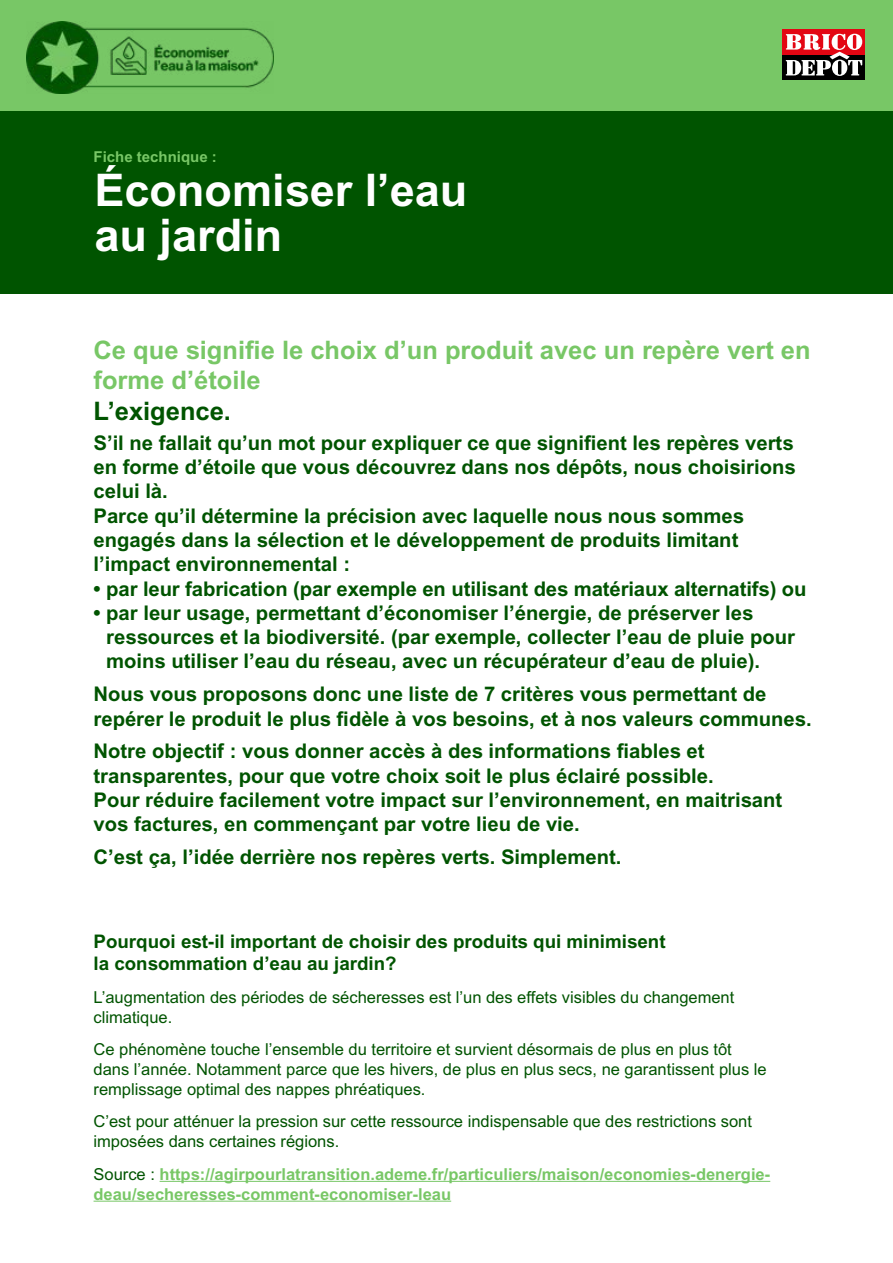
<style>
.page{position:relative;width:893px;height:1263px;background:#fff}
.page>*{position:absolute;margin:0;border:0;box-sizing:border-box;transform-origin:0 0}
.t1{font:700 45px/45px "Arial MT Std";color:#fff}
.t2{font:700 25.5px/30.6px "Arial MT Std";color:#78c766}
.t3{font:700 25.5px "Arial MT Std";color:#005400}
.t4{font:700 20.25px/24.3px "Arial MT Std";color:#005400}
.t5{font:700 18.75px/22.5px "Arial MT Std";color:#005400}
.t6{font:16.5px/19.8px "Arial MT Std";color:#005400}
.t7{font:700 16.5px/19.8px "Arial MT Std";color:#78c766}
.t8{font:700 15px "Arial MT Std";color:#78c766}
.s1{font-weight:400;color:#005400}
</style>
<div class="page">
<div style="left:0;top:110px;width:893px;height:184px;background:#005400"></div>
<div style="left:0;top:0;width:893px;height:111px;background:#78c766"></div>
<div style="left:782px;top:55px;width:83px;height:25px;background:#000"></div>
<div style="left:782px;top:29px;width:83px;height:26px;background:#e30613"></div>
<svg style="left:786px;top:34px;width:76px;height:42px"></svg>
<img style="left:26px;top:21px;width:247px;height:72px">
<hr style="left:160px;top:1181px;width:610px;height:1px;background:#78c766">
<hr style="left:94px;top:1201px;width:357px;height:1px;background:#78c766">
<p class="t8" style="left:94px;top:148px;width:125px">Fiche technique :</p>
<h1 class="t1" style="left:95px;top:167px;width:374px">Économiser l’eau au jardin</h1>
<p class="t2" style="left:94px;top:334px;width:719px">Ce que signifie le choix d’un produit avec un repère vert en forme d’étoile</p>
<p class="t3" style="left:94px;top:396px;width:139px">L’exigence.</p>
<p class="t4" style="left:94px;top:430px;width:704px">S’il ne fallait qu’un mot pour expliquer ce que signifient les repères verts en forme d’étoile que vous découvrez dans nos dépôts, nous choisirions celui là.<br>Parce qu’il détermine la précision avec laquelle nous nous sommes engagés dans la sélection et le développement de produits limitant l’impact environnemental :</p>
<p class="t4" style="left:94px;top:576px;width:714px">• par leur fabrication (par exemple en utilisant des matériaux alternatifs) ou</p>
<p class="t4" style="left:106px;top:600px;width:690px;text-indent:-13px">• par leur usage, permettant d’économiser l’énergie, de préserver les ressources et la biodiversité. (par exemple, collecter l’eau de pluie pour moins utiliser l’eau du réseau, avec un récupérateur d’eau de pluie).</p>
<p class="t4" style="left:94px;top:682px;width:720px">Nous vous proposons donc une liste de 7 critères vous permettant de repérer le produit le plus fidèle à vos besoins, et à nos valeurs communes.</p>
<p class="t4" style="left:94px;top:739px;width:690px">Notre objectif : vous donner accès à des informations fiables et transparentes, pour que votre choix soit le plus éclairé possible.<br>Pour réduire facilement votre impact sur l’environnement, en maitrisant vos factures, en commençant par votre lieu de vie.</p>
<p class="t4" style="left:94px;top:844px;width:529px">C’est ça, l’idée derrière nos repères verts. Simplement.</p>
<p class="t5" style="left:94px;top:930px;width:573px">Pourquoi est-il important de choisir des produits qui minimisent la consommation d’eau au jardin?</p>
<p class="t6" style="left:94px;top:987px;width:642px">L’augmentation des périodes de sécheresses est l’un des effets visibles du changement climatique.</p>
<p class="t6" style="left:94px;top:1039px;width:675px">Ce phénomène touche l’ensemble du territoire et survient désormais de plus en plus tôt dans l’année. Notamment parce que les hivers, de plus en plus secs, ne garantissent plus le remplissage optimal des nappes phréatiques.</p>
<p class="t6" style="left:94px;top:1111px;width:660px">C’est pour atténuer la pression sur cette ressource indispensable que des restrictions sont imposées dans certaines régions.</p>
<p class="t7" style="left:94px;top:1164px;width:678px"><span class="s1">Source :</span> https://agirpourlatransition.ademe.fr/particuliers/maison/economies-denergie&shy;deau/secheresses-comment-economiser-leau</p>
</div>
